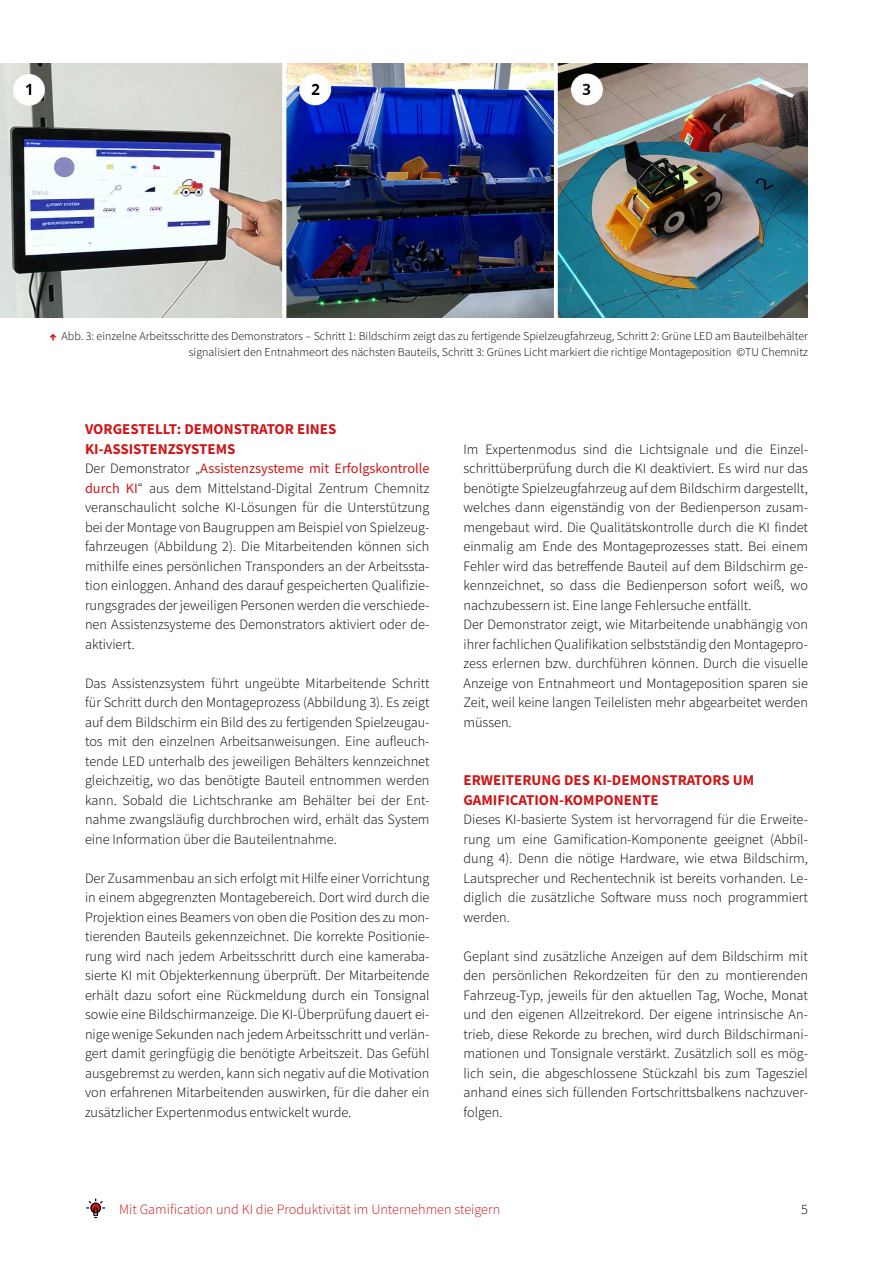
<style>
.page{position:relative;width:893px;height:1263px;background:#fff}
.page>*{position:absolute;margin:0;border:0;box-sizing:border-box;transform-origin:0 0}
.t1{font:700 15px/19.5px "Source Sans Pro";color:#cd1719}
.t2{font:300 14.25px/19.5px "Source Sans Pro";color:#000;text-align:justify}
.t3{font:300 14.25px "Source Sans Pro";color:#cd1719}
.t4{font:300 12px/16.5px "Source Sans Pro";color:#000;text-align:right}
.s1{font-weight:900;color:#cd1719}
.s2{font-weight:400;color:#cd1719}
</style>
<div class="page">
<img style="left:0;top:64px;width:808px;height:253px">
<svg style="left:86px;top:1198px;width:19px;height:20px"></svg>
<p class="t4" style="left:49px;top:328px;width:760px"><span class="s1">↑</span> Abb. 3: einzelne Arbeitsschritte des Demonstrators – Schritt 1: Bildschirm zeigt das zu fertigende Spielzeugfahrzeug, Schritt 2: Grüne LED am Bauteilbehälter signalisiert den Entnahmeort des nächsten Bauteils, Schritt 3: Grünes Licht markiert die richtige Montageposition ©TU Chemnitz</p>
<p class="t1" style="left:85px;top:419px;width:253px">VORGESTELLT: DEMONSTRATOR EINES<br>KI-ASSISTENZSYSTEMS</p>
<p class="t2" style="left:85px;top:459px;width:346px">Der Demonstrator „<span class="s2">Assistenzsysteme mit Erfolgskontrolle durch KI</span>“ aus dem Mittelstand-Digital Zentrum Chemnitz veranschaulicht solche KI-Lösungen für die Unterstützung bei der Montage von Baugruppen am Beispiel von Spielzeug&shy;fahrzeugen (Abbildung 2). Die Mitarbeitenden können sich mithilfe eines persönlichen Transponders an der Arbeitssta&shy;tion einloggen. Anhand des darauf gespeicherten Qualifizie&shy;rungsgrades der jeweiligen Personen werden die verschiede&shy;nen Assistenzsysteme des Demonstrators aktiviert oder de&shy;aktiviert.</p>
<p class="t2" style="left:85px;top:673px;width:346px">Das Assistenzsystem führt ungeübte Mitarbeitende Schritt für Schritt durch den Montageprozess (Abbildung 3). Es zeigt auf dem Bildschirm ein Bild des zu fertigenden Spielzeugau&shy;tos mit den einzelnen Arbeitsanweisungen. Eine aufleuch&shy;tende LED unterhalb des jeweiligen Behälters kennzeichnet gleichzeitig, wo das benötigte Bauteil entnommen werden kann. Sobald die Lichtschranke am Behälter bei der Ent&shy;nahme zwangsläufig durchbrochen wird, erhält das System eine Information über die Bauteilentnahme.</p>
<p class="t2" style="left:85px;top:868px;width:346px">Der Zusammenbau an sich erfolgt mit Hilfe einer Vorrichtung in einem abgegrenzten Montagebereich. Dort wird durch die Projektion eines Beamers von oben die Position des zu mon&shy;tierenden Bauteils gekennzeichnet. Die korrekte Positionie&shy;rung wird nach jedem Arbeitsschritt durch eine kameraba&shy;sierte KI mit Objekterkennung überprüft. Der Mitarbeitende erhält dazu sofort eine Rückmeldung durch ein Tonsignal sowie eine Bildschirmanzeige. Die KI-Überprüfung dauert ei&shy;nige wenige Sekunden nach jedem Arbeitsschritt und verlän&shy;gert damit geringfügig die benötigte Arbeitszeit. Das Gefühl ausgebremst zu werden, kann sich negativ auf die Motivation von erfahrenen Mitarbeitenden auswirken, für die daher ein zusätzlicher Expertenmodus entwickelt wurde.</p>
<p class="t2" style="left:463px;top:439px;width:346px;text-align:left">Im Expertenmodus sind die Lichtsignale und die Einzel&shy;schrittüberprüfung durch die KI deaktiviert. Es wird nur das benötigte Spielzeugfahrzeug auf dem Bildschirm dargestellt, welches dann eigenständig von der Bedienperson zusam&shy;mengebaut wird. Die Qualitätskontrolle durch die KI findet einmalig am Ende des Montageprozesses statt. Bei einem Fehler wird das betreffende Bauteil auf dem Bildschirm ge&shy;kennzeichnet, so dass die Bedienperson sofort weiß, wo nachzubessern ist. Eine lange Fehlersuche entfällt.<br>Der Demonstrator zeigt, wie Mitarbeitende unabhängig von ihrer fachlichen Qualifikation selbstständig den Montagepro&shy;zess erlernen bzw. durchführen können. Durch die visuelle Anzeige von Entnahmeort und Montageposition sparen sie Zeit, weil keine langen Teilelisten mehr abgearbeitet werden müssen.</p>
<p class="t1" style="left:463px;top:770px;width:292px">ERWEITERUNG DES KI-DEMONSTRATORS UM<br>GAMIFICATION-KOMPONENTE</p>
<p class="t2" style="left:463px;top:810px;width:346px">Dieses KI-basierte System ist hervorragend für die Erweite&shy;rung um eine Gamification-Komponente geeignet (Abbil&shy;dung 4). Denn die nötige Hardware, wie etwa Bildschirm, Lautsprecher und Rechentechnik ist bereits vorhanden. Le&shy;diglich die zusätzliche Software muss noch programmiert werden.</p>
<p class="t2" style="left:463px;top:946px;width:346px">Geplant sind zusätzliche Anzeigen auf dem Bildschirm mit den persönlichen Rekordzeiten für den zu montierenden Fahrzeug-Typ, jeweils für den aktuellen Tag, Woche, Monat und den eigenen Allzeitrekord. Der eigene intrinsische An&shy;trieb, diese Rekorde zu brechen, wird durch Bildschirmani&shy;mationen und Tonsignale verstärkt. Zusätzlich soll es mög&shy;lich sein, die abgeschlossene Stückzahl bis zum Tagesziel anhand eines sich füllenden Fortschrittsbalkens nachzuver&shy;folgen.</p>
<p class="t3" style="left:119px;top:1201px;width:383px">Mit Gamification und KI die Produktivität im Unternehmen steigern</p>
<p class="t2" style="left:801px;top:1200px;width:8px">5</p>
</div>
